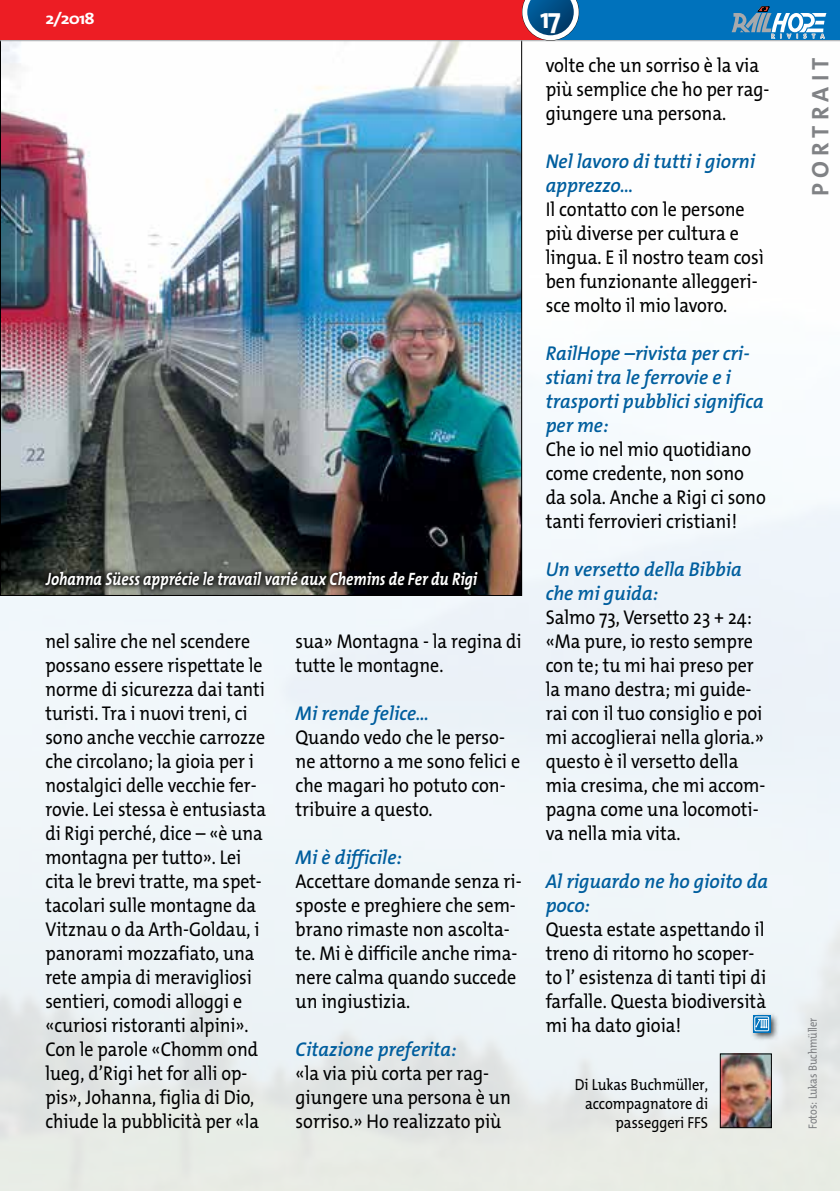
<style>
.page{position:relative;width:840px;height:1191px;background:#fff}
.page>*{position:absolute;margin:0;border:0;box-sizing:border-box;transform-origin:0 0}
.t1{font:700 28.4px "The Mix Os F";color:#fff}
.t2{font:700 24px "The Mix Os F";letter-spacing:.22em;color:#808285}
.t3{font:20px/24px "The Mix Os F";color:#000;scale:.9 1}
.t4{font:20px/24px "The Mix Os F";color:#000;scale:.89 1}
.t5{font:italic 600 20px/24px "The Mix Os F";color:#005e9e;scale:.95 1}
.t6{font:italic 700 18px "The Mix Os F";color:#fff;scale:.83 1}
.t7{font:16px/19.2px "The Mix Os F";color:#000;text-align:right;scale:.9 1}
.t8{font:700 16px "The Mix Os F";color:#fff;scale:1.15 1}
.t9{font:12px "The Mix Os F";color:#7c7e81;scale:.87 1}
.t10{font:700 6px "The Mix Os F";letter-spacing:.9em;color:#a7a9ac}
</style>
<div class="page">
<img style="left:0;top:41px;width:839px;height:1150px">
<div style="left:749px;top:1012px;width:29px;height:29px;background:#000;opacity:.75"></div>
<div style="left:752px;top:1015px;width:17px;height:17px;background:#0072bc"></div>
<div style="left:754px;top:1016px;width:14px;height:15px;border:1px solid #fff"></div>
<svg style="left:754px;top:1019px;width:13px;height:9px"></svg>
<img style="left:2px;top:41px;width:518px;height:553px">
<div style="left:40px;top:565px;width:443px;height:30px;background:#000;opacity:.75"></div>
<img style="left:721px;top:1055px;width:48px;height:71px">
<div style="left:719px;top:1053px;width:52px;height:75px;border:1px solid #000"></div>
<hr style="left:0;top:40px;width:839px;height:1px;background:#a7a9ac">
<div style="left:0;top:0;width:839px;height:40px;background:#ed1d24"></div>
<div style="left:549px;top:0;width:290px;height:40px;background:#0072bc"></div>
<svg style="left:521px;top:0;width:57px;height:41px;background:#527297"></svg>
<svg style="left:731px;top:6px;width:95px;height:33px"></svg>
<p class="t8" style="left:45px;top:8px;width:44px">2/2018</p>
<h1 class="t1" style="left:540px;top:0;width:22px">17</h1>
<p class="t10" style="left:770px;top:32px;width:55px">RIVISTA</p>
<p class="t6" style="left:46px;top:567px;width:520px">Johanna Süess apprécie le travail varié aux Chemins de Fer du Rigi</p>
<p class="t4" style="left:45px;top:629px;width:249px">nel salire che nel scendere possano essere rispettate le norme di sicurezza dai tanti turisti. Tra i nuovi treni, ci sono anche vecchie carrozze che circolano; la gioia per i nostalgici delle vecchie fer&shy;rovie. Lei stessa è entusiasta di Rigi perché, dice – «è una montagna per tutto». Lei cita le brevi tratte, ma spet&shy;tacolari sulle montagne da<br>Vitznau o da Arth-Goldau, i panorami mozzafiato, una rete ampia di meravigliosi sentieri, comodi alloggi e «curiosi ristoranti alpini».<br>Con le parole «Chomm ond lueg, d’Rigi het for alli op&shy;pis», Johanna, figlia di Dio, chiude la pubblicità per «la</p>
<p class="t4" style="left:295px;top:629px;width:255px">sua» Montagna - la regina di tutte le montagne.</p>
<p class="t5" style="left:295px;top:701px;width:142px">Mi rende felice…</p>
<p class="t3" style="left:295px;top:725px;width:251px">Quando vedo che le perso&shy;ne attorno a me sono felici e che magari ho potuto con&shy;tribuire a questo.</p>
<p class="t5" style="left:295px;top:845px;width:113px">Mi è difficile:</p>
<p class="t3" style="left:295px;top:869px;width:252px">Accettare domande senza ri&shy;sposte e preghiere che sem&shy;brano rimaste non ascolta&shy;te. Mi è difficile anche rima&shy;nere calma quando succede un ingiustizia.</p>
<p class="t5" style="left:295px;top:1037px;width:171px">Citazione preferita:</p>
<p class="t3" style="left:295px;top:1061px;width:240px">«la via più corta per rag&shy;giungere una persona è un sorriso.» Ho realizzato più</p>
<p class="t3" style="left:545px;top:53px;width:250px">volte che un sorriso è la via più semplice che ho per rag&shy;giungere una persona.</p>
<p class="t5" style="left:545px;top:149px;width:222px">Nel lavoro di tutti i giorni apprezzo…</p>
<p class="t3" style="left:545px;top:197px;width:244px">Il contatto con le persone più diverse per cultura e lingua. E il nostro team così ben funzionante alleggeri&shy;sce molto il mio lavoro.</p>
<p class="t5" style="left:545px;top:341px;width:231px">RailHope –rivista per cri&shy;stiani tra le ferrovie e i trasporti pubblici significa per me:</p>
<p class="t3" style="left:545px;top:437px;width:246px">Che io nel mio quotidiano come credente, non sono da sola. Anche a Rigi ci sono tanti ferrovieri cristiani!</p>
<p class="t5" style="left:545px;top:557px;width:208px">Un versetto della Bibbia che mi guida:</p>
<p class="t3" style="left:545px;top:605px;width:245px">Salmo 73, Versetto 23 + 24: «Ma pure, io resto sempre con te; tu mi hai preso per la mano destra; mi guide&shy;rai con il tuo consiglio e poi mi accoglierai nella gloria.» questo è il versetto della mia cresima, che mi accom&shy;pagna come una locomoti&shy;va nella mia vita.</p>
<p class="t5" style="left:545px;top:869px;width:235px">Al riguardo ne ho gioito da poco:</p>
<p class="t3" style="left:545px;top:917px;width:246px">Questa estate aspettando il treno di ritorno ho scoper&shy;to l’ esistenza di tanti tipi di farfalle. Questa biodiversità mi ha dato gioia!</p>
<p class="t7" style="left:574px;top:1074px;width:150px">Di Lukas Buchmüller, accompagnatore di passeggeri FFS</p>
<p class="t2" style="left:804px;top:196px;width:140px;rotate:-90deg">PORTRAIT</p>
<p class="t9" style="left:804px;top:1129px;width:130px;rotate:-90deg">Fotos: Lukas Buchmüller</p>
</div>
